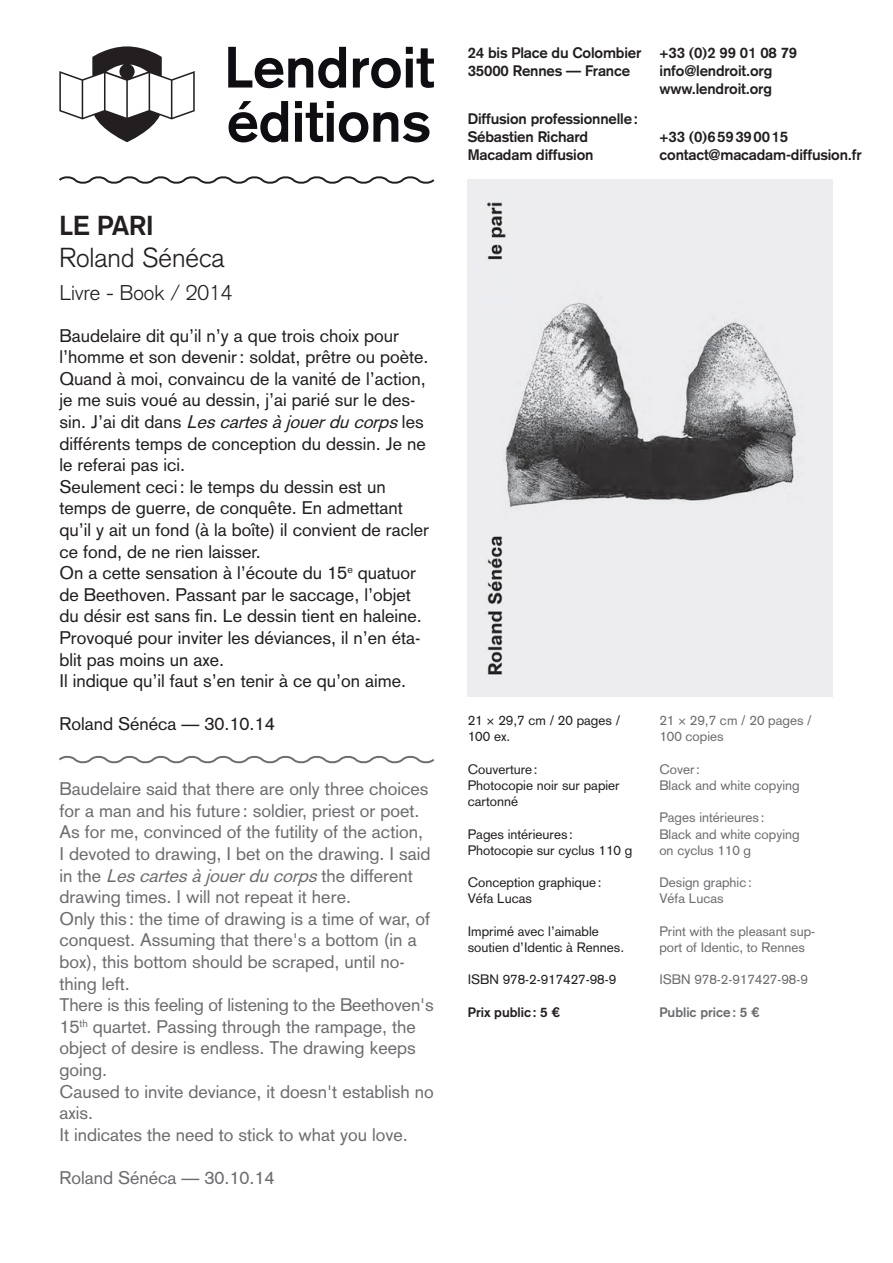
<style>
.page{position:relative;width:893px;height:1263px;background:#fff}
.page>*{position:absolute;margin:0;border:0;box-sizing:border-box;transform-origin:0 0}
.t1{font:300 27px "Akzidenz Grotesk";color:#231f20}
.t2{font:700 27px "Akzidenz Grotesk";color:#231f20}
.t3{font:300 21px "Akzidenz Grotesk";color:#231f20}
.t4{font:18px/21.6px "Akzidenz Grotesk";color:#231f20}
.t5{font:18px/21.6px "Akzidenz Grotesk";color:#6c6d70}
.t6{font:700 15px/18px "Akzidenz Grotesk";letter-spacing:-.01em;color:#231f20}
.t7{font:13.5px/16.2px "Akzidenz Grotesk";color:#231f20}
.t8{font:13.5px/16.2px "Akzidenz Grotesk";color:#6c6d70}
.t9{font:700 13.5px "Akzidenz Grotesk";color:#6c6d70}
.t10{font:700 13.5px "Akzidenz Grotesk";color:#231f20}
.s1{font-style:italic}
.s2{font-family:"Grotesque MT Std"}
</style>
<div class="page">
<svg style="left:59px;top:46px;width:136px;height:96px"></svg>
<svg style="left:228px;top:47px;width:118px;height:41px"></svg>
<svg style="left:353px;top:47px;width:81px;height:41px"></svg>
<svg style="left:229px;top:101px;width:59px;height:41px"></svg>
<svg style="left:295px;top:101px;width:134px;height:41px"></svg>
<svg style="left:59px;top:176px;width:376px;height:8px"></svg>
<svg style="left:59px;top:756px;width:376px;height:8px"></svg>
<img style="left:468px;top:180px;width:365px;height:516px">
<h1 class="t2" style="left:60px;top:209px;width:96px">Le pari</h1>
<h1 class="t1" style="left:60px;top:242px;width:166px">Roland Sénéca</h1>
<p class="t3" style="left:60px;top:280px;width:175px">Livre - Book / 2014</p>
<p class="t4" style="left:60px;top:324px;width:371px">Baudelaire dit qu’il n’y a que trois choix pour l’homme et son devenir: soldat, prêtre ou poète.<br>Quand à moi, convaincu de la vanité de l’action, je me suis voué au dessin, j’ai parié sur le des-<br>s i n . J ’ a i d i t d a n s <span class="s1">Lescartesàjouerducorps</span>l e s différents temps de conception du dessin. Je ne le referai pas ici.<br>Seulement ceci: le temps du dessin est un temps de guerre, de conquête. En admettant qu’il y ait un fond (à la boîte) il convient de racler ce fond, de ne rien laisser.<br>On a cette sensation à l’écoute du 15<sup>e</sup> quatuor de Beethoven. Passant par le saccage, l’objet du désir est sans fin. Le dessin tient en haleine.<br>Provoqué pour inviter les déviances, il n’en éta&shy;blit pas moins un axe.<br>Il indique qu’il faut s’en tenir à ce qu’on aime.</p>
<p class="t4" style="left:60px;top:713px;width:217px">Roland Sénéca — 30.10.14</p>
<p class="t5" style="left:60px;top:778px;width:376px">Baudelaire said that there are only three choices for a man and his future: soldier, priest or poet.<br>As for me, convinced of the futility of the action,<br>I devoted to drawing, I bet on the drawing. I said i n t h e <span class="s1">Lescartesàjouerducorps</span>t h e d i f f e r e n t drawing times. I will not repeat it here.<br>Only this : the time of drawing is a time of war, of conquest. Assuming that there's a bottom (in a box), this bottom should be scraped, until no&shy;thing left.<br>There is this feeling of listening to the Beethoven's 15<sup>th</sup> quartet. Passing through the rampage, the object of desire is endless. The drawing keeps going.<br>Caused to invite deviance, it doesn't establish no axis.<br>It indicates the need to stick to what you love.</p>
<p class="t5" style="left:60px;top:1167px;width:217px">Roland Sénéca — 30.10.14</p>
<p class="t6" style="left:468px;top:44px;width:175px">24 bis Place du Colombier<br>35000 Rennes — France</p>
<p class="t6" style="left:468px;top:109px;width:172px">Diffusion professionnelle:<br>Sébastien Richard<br>Macadam diffusion</p>
<p class="t6" style="left:660px;top:44px;width:139px">+33 (0)2 99 01 08 79 info@lendroit.org www.lendroit.org</p>
<p class="t6" style="left:660px;top:128px;width:204px">+33 (0)659390015 contact@macadam-diffusion.fr</p>
<p class="t7" style="left:468px;top:712px;width:154px">21 × 29,7 cm / 20 pages /<br>100 ex.</p>
<p class="t7" style="left:468px;top:761px;width:154px">Couverture:<br>Photocopie noir sur papier cartonné</p>
<p class="t7" style="left:468px;top:826px;width:166px">Pages intérieures :<br>Photocopie sur cyclus 110 g</p>
<p class="t7" style="left:468px;top:874px;width:135px">Conception graphique:<br>Véfa Lucas</p>
<p class="t7" style="left:468px;top:923px;width:158px">Imprimé avec l’aimable soutien d’Identic à Rennes.</p>
<p class="t7" style="left:468px;top:971px;width:150px">ISBN 978-2-917427-98-9</p>
<p class="t10" style="left:468px;top:1004px;width:94px">Prix public: 5 <span class="s2">€</span></p>
<p class="t8" style="left:659px;top:712px;width:154px">21 × 29,7 cm / 20 pages /<br>100 copies</p>
<p class="t8" style="left:659px;top:761px;width:142px">Cover:<br>Black and white copying</p>
<p class="t8" style="left:659px;top:809px;width:142px">Pages intérieures :<br>Black and white copying on cyclus 110 g</p>
<p class="t8" style="left:659px;top:874px;width:94px">Design graphic:<br>Véfa Lucas</p>
<p class="t8" style="left:659px;top:923px;width:157px">Print with the pleasant sup&shy;port of Identic, to Rennes</p>
<p class="t8" style="left:659px;top:971px;width:150px">ISBN 978-2-917427-98-9</p>
<p class="t9" style="left:659px;top:1004px;width:102px">Public price: 5 <span class="s2">€</span></p>
</div>
